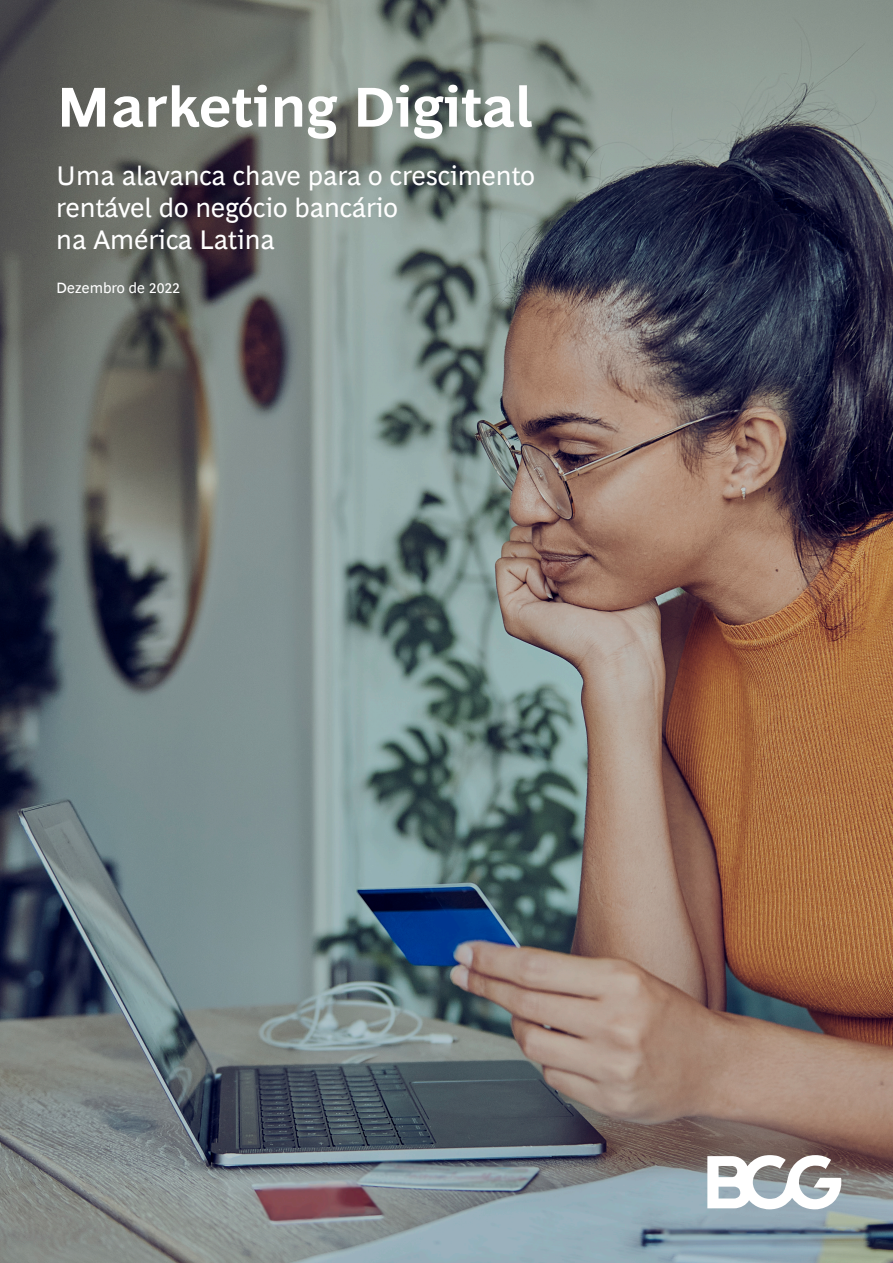
<style>
.page{position:relative;width:893px;height:1263px;background:#fff}
.page>*{position:absolute;margin:0;border:0;box-sizing:border-box;transform-origin:0 0}
.Cover_-_Title{font:700 57px "Henderson BCG Sans";color:#fff}
.Cover_-_Date{font:27px/32.4px "Henderson BCG Sans";color:#fff}
.Cover_-_Date-2{font:15px "Henderson BCG Sans";color:#fff}
</style>
<div class="page">
<img style="left:0;top:0;width:893px;height:1263px">
<svg style="left:707px;top:1155px;width:134px;height:54px"></svg>
<p class="Cover_-_Title" style="left:56px;top:66px;width:478px">Marketing Digital</p>
<p class="Cover_-_Date" style="left:56px;top:157px;width:480px">Uma alavanca chave para o crescimento rentável do negócio bancário<br>na América Latina</p>
<p class="Cover_-_Date-2" style="left:56px;top:277px;width:125px">Dezembro de 2022</p>
</div>
